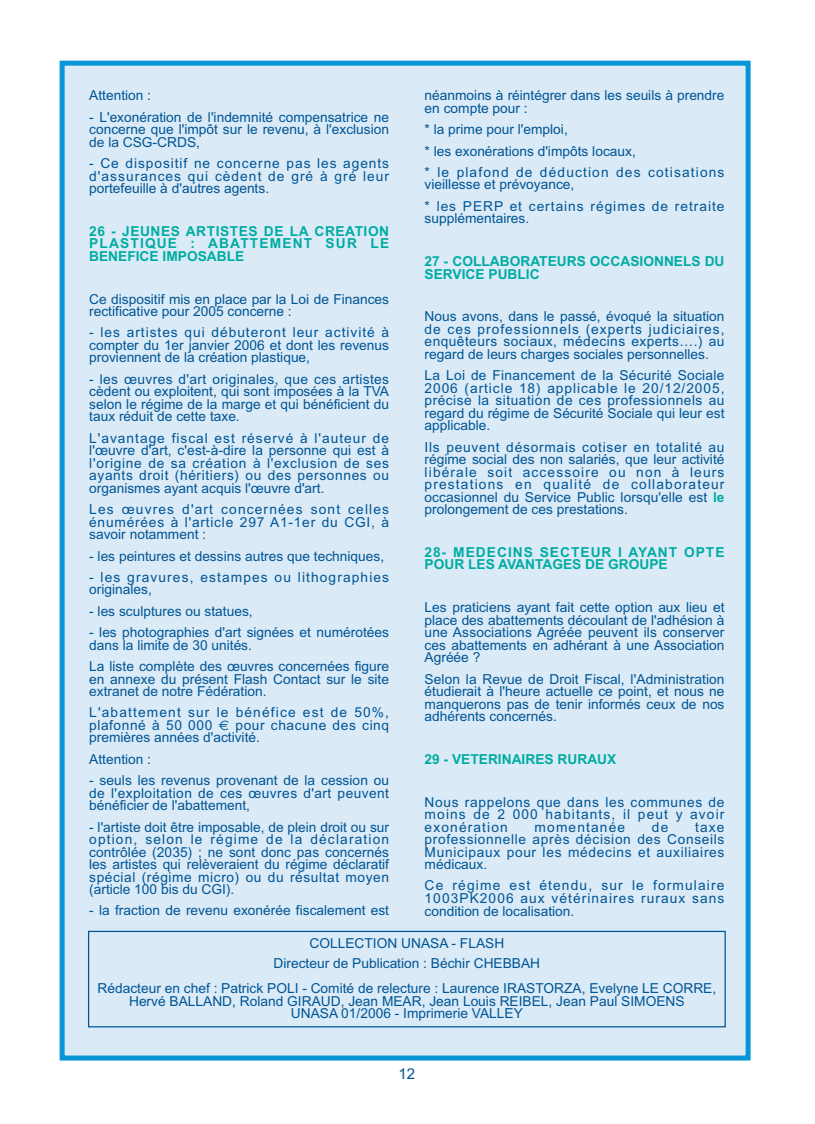
<style>
.page{position:relative;width:815px;height:1124px;background:#fff}
.page>*{position:absolute;margin:0;border:0;box-sizing:border-box;transform-origin:0 0}
.t1{font:15px "Arial";color:#005595}
.t2{font:13.75px/12.5px "Arial";color:#005595;text-align:justify}
.t3{font:700 13.75px/12.5px "Arial";color:#00aca2}
.t4{font:13.75px/21.4px "Arial";letter-spacing:.07em;color:#005595}
.t5{font:13.75px/12.5px "Arial";letter-spacing:.08em;color:#005595}
.t6{font:13.75px "Arial";letter-spacing:.085em;color:#005595}
.s1{font-weight:700;color:#00aca2}
.s2{font-family:"Euro Sans"}
</style>
<div class="page">
<div style="left:62px;top:63px;width:686px;height:994px;background:#daeaf7"></div>
<div style="left:60px;top:61px;width:691px;height:999px;border:5px solid #0696d7"></div>
<div style="left:88px;top:930px;width:638px;height:97px;border:1px solid #005595"></div>
<p class="t2" style="left:425px;top:90px;width:301px">néanmoins à réintégrer dans les seuils à prendre en compte pour :</p>
<p class="t2" style="left:425px;top:120px;width:301px;line-height:21.4px;text-align:left">* la prime pour l'emploi,<br>* les exonérations d'impôts locaux,<br>* le plafond de déduction des cotisations</p>
<p class="t4" style="left:425px;top:175px;width:301px">vieillesse et prévoyance,<br>* les PERP et certains régimes de retraite</p>
<p class="t2" style="left:425px;top:213px;width:106px">supplémentaires.</p>
<p class="t3" style="left:425px;top:256px;width:301px">27 - COLLABORATEURS OCCASIONNELS DU<br>SERVICE PUBLIC</p>
<p class="t2" style="left:425px;top:311px;width:301px">Nous avons, dans le passé, évoqué la situation de ces professionnels (experts judiciaires, enquêteurs sociaux, médecins experts….) au regard de leurs charges sociales personnelles.</p>
<p class="t2" style="left:425px;top:370px;width:301px">La Loi de Financement de la Sécurité Sociale 2006 (article 18) applicable le 20/12/2005, précise la situation de ces professionnels au regard du régime de Sécurité Sociale qui leur est applicable.</p>
<p class="t2" style="left:425px;top:442px;width:301px">Ils peuvent désormais cotiser en totalité au régime social des non salariés, que leur activité libérale soit accessoire ou non à leurs prestations en qualité de collaborateur occasionnel du Service Public lorsqu'elle est <span class="s1">le </span>prolongement de ces prestations.</p>
<p class="t3" style="left:425px;top:547px;width:301px">28- MEDECINS SECTEUR I AYANT OPTE<br>POUR LES AVANTAGES DE GROUPE</p>
<p class="t2" style="left:425px;top:602px;width:301px">Les praticiens ayant fait cette option aux lieu et place des abattements découlant de l'adhésion à une Associations Agréée peuvent ils conserver ces abattements en adhérant à une Association Agréée ?</p>
<p class="t2" style="left:425px;top:673px;width:301px">Selon la Revue de Droit Fiscal, l'Administration étudierait à l'heure actuelle ce point, et nous ne manquerons pas de tenir informés ceux de nos adhérents concernés.</p>
<p class="t3" style="left:425px;top:754px;width:193px">29 - VETERINAIRES RURAUX</p>
<p class="t2" style="left:425px;top:796px;width:301px">Nous rappelons que dans les communes de moins de 2 000 habitants, il peut y avoir exonération</p>
<p class="t2" style="left:89px;top:90px;width:63px">Attention :</p>
<p class="t2" style="left:89px;top:112px;width:301px">- L'exonération de l'indemnité compensatrice ne concerne que l'impôt sur le revenu, à l'exclusion de la CSG-CRDS,</p>
<p class="t2" style="left:89px;top:158px;width:301px">- Ce dispositif ne concerne pas les agents d'assurances qui cèdent de gré à gré leur portefeuille à d'autres agents.</p>
<p class="t3" style="left:89px;top:226px;width:301px;text-align:justify">26 - JEUNES ARTISTES DE LA CREATION PLASTIQUE : ABATTEMENT SUR LE BENEFICE IMPOSABLE</p>
<p class="t2" style="left:89px;top:294px;width:301px">Ce dispositif mis en place par la Loi de Finances rectificative pour 2005 concerne :</p>
<p class="t2" style="left:89px;top:327px;width:301px">- les artistes qui débuteront leur activité à compter du 1er janvier 2006 et dont les revenus proviennent de la création plastique,</p>
<p class="t2" style="left:89px;top:374px;width:301px">- les œuvres d'art originales, que ces artistes cèdent ou exploitent, qui sont imposées à la TVA selon le régime de la marge et qui bénéficient du taux réduit de cette taxe.</p>
<p class="t2" style="left:89px;top:433px;width:301px">L'avantage fiscal est réservé à l'auteur de l'œuvre d'art, c'est-à-dire la personne qui est à l'origine de sa création à l'exclusion de ses ayants droit (héritiers) ou des personnes ou organismes ayant acquis l'œuvre d'art.</p>
<p class="t2" style="left:89px;top:504px;width:301px">Les œuvres d'art concernées sont celles énumérées à l'article 297 A1-1er du CGI, à savoir notamment :</p>
<p class="t2" style="left:89px;top:550px;width:297px">- les peintures et dessins autres que techniques,</p>
<p class="t5" style="left:89px;top:572px;width:301px">- les gravures, estampes ou lithographies originales,</p>
<p class="t2" style="left:89px;top:606px;width:165px">- les sculptures ou statues,</p>
<p class="t2" style="left:89px;top:627px;width:301px">- les photographies d'art signées et numérotées dans la limite de 30 unités.</p>
<p class="t2" style="left:89px;top:661px;width:301px">La liste complète des œuvres concernées figure en annexe du présent Flash Contact sur le site extranet de notre Fédération.</p>
<p class="t2" style="left:89px;top:707px;width:301px">L'abattement sur le bénéfice est de 50%, plafonné à 50 000 <span class="s2">€</span> pour chacune des cinq premières années d'activité.</p>
<p class="t2" style="left:89px;top:754px;width:63px">Attention :</p>
<p class="t2" style="left:89px;top:775px;width:301px">- seuls les revenus provenant de la cession ou de l'exploitation de ces œuvres d'art peuvent bénéficier de l'abattement,</p>
<p class="t2" style="left:89px;top:821px;width:301px">- l'artiste doit être imposable, de plein droit ou sur option, selon le régime de la déclaration contrôlée (2035) ; ne sont donc pas concernés les artistes qui relèveraient du régime déclaratif spécial (régime micro) ou du résultat moyen (article 100 bis du CGI).</p>
<p class="t2" style="left:89px;top:905px;width:301px">- la fraction de revenu exonérée fiscalement est</p>
<p class="t6" style="left:535px;top:821px;width:92px">momentanée</p>
<p class="t2" style="left:652px;top:821px;width:18px">de</p>
<p class="t2" style="left:425px;top:821px;width:301px;text-indent:270px">taxe professionnelle après décision des Conseils Municipaux pour les médecins et auxiliaires médicaux.</p>
<p class="t2" style="left:425px;top:880px;width:301px">Ce régime est étendu, sur le formulaire 1003PK2006 aux vétérinaires ruraux sans condition de localisation.</p>
<p class="t2" style="left:274px;top:933px;width:268px;line-height:20.5px;text-align:center">COLLECTION UNASA - FLASH<br>Directeur de Publication : Béchir CHEBBAH</p>
<p class="t2" style="left:98px;top:983px;width:620px;text-align:center">Rédacteur en chef : Patrick POLI - Comité de relecture : Laurence IRASTORZA, Evelyne LE CORRE,<br>Hervé BALLAND, Roland GIRAUD, Jean MEAR, Jean Louis REIBEL, Jean Paul SIMOENS<br>UNASA 01/2006 - Imprimerie VALLEY</p>
<p class="t1" style="left:399px;top:1068px;width:18px">12</p>
</div>
